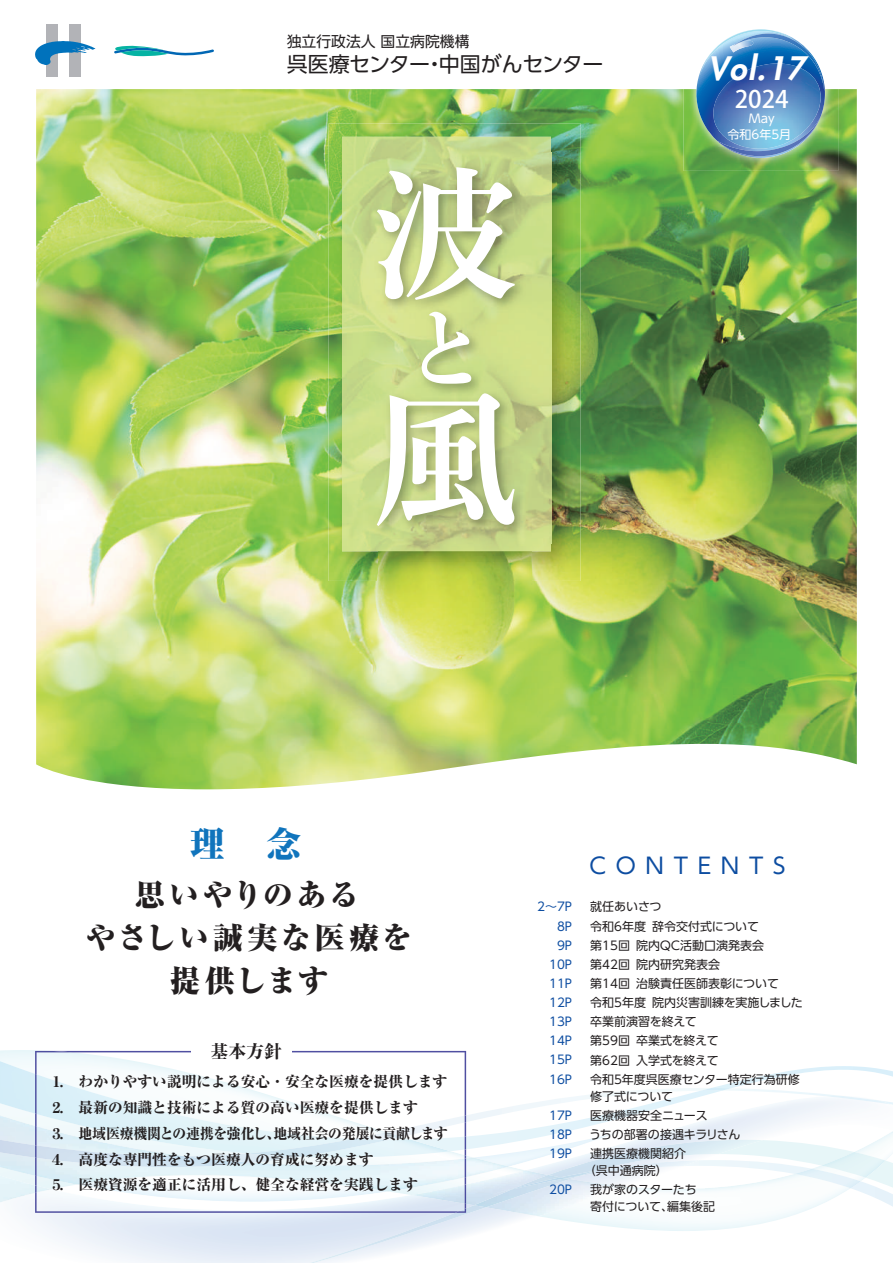
<style>
.page{position:relative;width:893px;height:1263px;background:#fff}
.page>*{position:absolute;margin:0;border:0;box-sizing:border-box;transform-origin:0 0}
.t1{font:145.2px "Shuei Min Pro B";color:#fff}
.t2{font:90.75px "Shuei Min Pro B";color:#fff}
.t3{font:800 expanded 34.95px "Ryumin Pro";color:#1074bc}
.t4{font:italic 800 31.5px "Futura Std";color:#fff}
.t5{font:800 expanded 30.15px/42.9px "Ryumin Pro";letter-spacing:.105em;color:#231f20;text-align:center}
.t6{font:500 24px "Koz Go Pr 6 N";color:#fff}
.t7{font:22.05px "UD Shin Go Pro";letter-spacing:.44em;color:#0d4da1}
.t8{font:21px "UD Shin Go Pro";letter-spacing:-.02em;color:#231f20}
.t9{font:800 17.85px "Ryumin Pro";color:#231f20}
.t10{font:14.85px "UD Shin Go Pro";color:#231f20}
.t11{font:800 14.7px/25.8px "Ryumin Pro";color:#231f20}
.t12{font:12px/19.2px "UD Shin Go Pro";color:#231f20}
.t13{font:12px/19.2px "UD Shin Go Pro";color:#0d4da1;text-align:right}
.t14{font:12px "UD Shin Go Pro";color:#fff}
</style>
<div class="page">
<img style="left:310px;top:1213px;width:176px;height:50px">
<img style="left:0;top:1191px;width:35px;height:14px">
<img style="left:0;top:1061px;width:35px;height:96px">
<img style="left:36px;top:89px;width:821px;height:700px">
<img style="left:329px;top:123px;width:252px;height:50px">
<img style="left:329px;top:173px;width:49px;height:408px">
<img style="left:531px;top:173px;width:50px;height:408px">
<img style="left:378px;top:551px;width:153px;height:30px">
<img style="left:342px;top:137px;width:209px;height:414px">
<img style="left:364px;top:152px;width:192px;height:391px">
<div style="left:46px;top:25px;width:11px;height:52px;background:#b2b3b7"></div>
<div style="left:70px;top:25px;width:11px;height:52px;background:#b2b3b7"></div>
<svg style="left:35px;top:41px;width:60px;height:24px"></svg>
<svg style="left:114px;top:46px;width:100px;height:10px"></svg>
<svg style="left:53px;top:1051px;width:840px;height:162px"></svg>
<img style="left:35px;top:1051px;width:431px;height:133px">
<img style="left:35px;top:1184px;width:431px;height:20px">
<img style="left:35px;top:1126px;width:431px;height:51px">
<svg style="left:35px;top:1145px;width:2px;height:13px"></svg>
<img style="left:35px;top:1074px;width:2px;height:40px">
<div style="left:191px;top:1038px;width:101px;height:27px;background:#fff"></div>
<img style="left:684px;top:83px;width:154px;height:88px">
<svg style="left:695px;top:29px;width:129px;height:127px"></svg>
<img style="left:713px;top:64px;width:108px;height:85px">
<img style="left:749px;top:63px;width:29px;height:7px">
<p class="t10" style="left:287px;top:29px;width:184px">独立行政法人 国立病院機構</p>
<h3 class="t8" style="left:287px;top:47px;width:318px">呉医療センター・中国がんセンター</h3>
<h3 class="t4" style="left:708px;top:48px;width:105px">Vol.17</h3>
<h3 class="t6" style="left:735px;top:86px;width:55px">2024</h3>
<p class="t14" style="left:749px;top:108px;width:27px">May</p>
<h1 class="t1" style="left:373px;top:128px;width:144px">波</h1>
<h2 class="t2" style="left:401px;top:283px;width:72px">と</h2>
<h1 class="t1" style="left:373px;top:354px;width:143px">風</h1>
<p class="t14" style="left:727px;top:125px;width:65px">令和6年5月</p>
<h3 class="t3" style="left:190px;top:816px;width:113px">理　念</h3>
<h3 class="t5" style="left:86px;top:871px;width:328px">思いやりのある<br>やさしい誠実な医療を提供します</h3>
<h3 class="t9" style="left:210px;top:1037px;width:73px">基本方針</h3>
<p class="t11" style="left:49px;top:1067px;width:400px">⒈　わかりやすい説明による安心・安全な医療を提供します<br>⒉　最新の知識と技術による質の高い医療を提供します<br>⒊　地域医療機関との連携を強化し、地域社会の発展に貢献します<br>⒋　高度な専門性をもつ医療人の育成に努めます<br>⒌　医療資源を適正に活用し、健全な経営を実践します</p>
<p class="t13" style="left:537px;top:897px;width:37px">2～7P<br>8P<br>9P<br>10P<br>11P<br>12P<br>13P<br>14P<br>15P<br>16P</p>
<p class="t13" style="left:549px;top:1105px;width:25px;text-align:justify">17P 18P 19P</p>
<p class="t13" style="left:549px;top:1180px;width:25px">20P</p>
<h3 class="t7" style="left:589px;top:848px;width:198px">CONTENTS</h3>
<p class="t12" style="left:590px;top:897px;width:214px">就任あいさつ<br>令和6年度 辞令交付式について<br>第15回 院内ＱＣ活動口演発表会<br>第42回 院内研究発表会<br>第14回 治験責任医師表彰について<br>令和5年度 院内災害訓練を実施しました卒業前演習を終えて<br>第59回 卒業式を終えて<br>第62回 入学式を終えて<br>令和５年度呉医療センター特定行為研修</p>
<p class="t12" style="left:589px;top:1086px;width:153px">修了式について<br>医療機器安全ニュース<br>うちの部署の接遇キラリさん連携医療機関紹介</p>
<p class="t12" style="left:590px;top:1160px;width:108px;text-indent:-6px">（呉中通病院）<br>我が家のスターたち</p>
<p class="t12" style="left:590px;top:1197px;width:126px">寄付について、編集後記</p>
</div>
